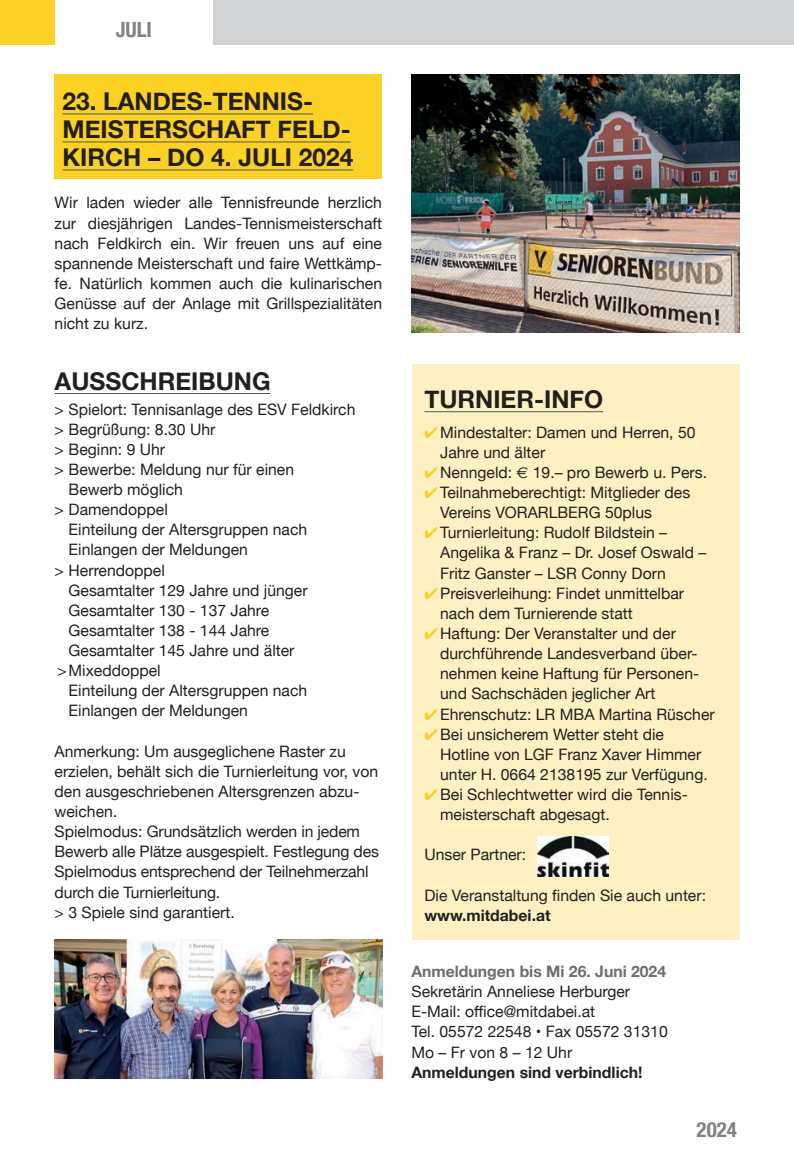
<style>
.page{position:relative;width:794px;height:1156px;background:#fff}
.page>*{position:absolute;margin:0;border:0;box-sizing:border-box;transform-origin:0 0}
.t1{font:700 24.5px/28px "Helvetica Neue";color:#231f20}
.t2{font:700 condensed 21px "Helvetica Neue";color:#808285}
.t3{font:15.75px/20.1px "Helvetica Neue";color:#231f20}
.t4{font:700 15.75px "Helvetica Neue";color:#231f20}
.t5{font:700 15.75px "Helvetica Neue";color:#6c6d70}
.s1{color:#fcd125}
.s2{font-family:"Euro Sans"}
</style>
<div class="page">
<div style="left:0;top:0;width:794px;height:45px;background:#d1d2d4"></div>
<div style="left:55px;top:0;width:158px;height:45px;background:#fff"></div>
<div style="left:0;top:0;width:55px;height:45px;background:#fcd125"></div>
<hr style="left:55px;top:393px;width:216px;height:1px;background:#57585a">
<div style="left:55px;top:74px;width:327px;height:105px;background:#fcd125"></div>
<img style="left:412px;top:74px;width:327px;height:258px">
<div style="left:412px;top:364px;width:327px;height:575px;background:#fdf0c2"></div>
<hr style="left:424px;top:411px;width:179px;height:1px;background:#57585a">
<hr style="left:62px;top:114px;width:251px;height:1px;background:#57585a">
<hr style="left:62px;top:142px;width:289px;height:1px;background:#57585a">
<hr style="left:62px;top:170px;width:291px;height:1px;background:#57585a">
<img style="left:55px;top:940px;width:327px;height:139px">
<img style="left:538px;top:837px;width:70px;height:39px">
<h2 class="t2" style="left:116px;top:12px;width:38px">JULI</h2>
<h1 class="t1" style="left:62px;top:88px;width:292px">23. LANDES-TENNIS-<br>MEISTERSCHAFT FELD-<br>KIRCH – DO 4. JULI 2024</h1>
<p class="t3" style="left:55px;top:194px;width:329px;text-align:justify">Wir laden wieder alle Tennisfreunde herzlich zur diesjährigen Landes-Tennismeisterschaft nach Feldkirch ein. Wir freuen uns auf eine spannende Meisterschaft und faire Wettkämp&shy;fe. Natürlich kommen auch die kulinarischen Genüsse auf der Anlage mit Grillspezialitäten nicht zu kurz.</p>
<h1 class="t1" style="left:55px;top:368px;width:217px">AUSSCHREIBUNG</h1>
<p class="t3" style="left:55px;top:400px;width:302px">&gt; Spielort: Tennisanlage des ESV Feldkirch</p>
<p class="t3" style="left:55px;top:420px;width:162px">&gt; Begrüßung: 8.30 Uhr</p>
<p class="t3" style="left:55px;top:440px;width:112px">&gt; Beginn: 9 Uhr</p>
<p class="t3" style="left:55px;top:460px;width:241px">&gt; Bewerbe: Meldung nur für einen</p>
<p class="t3" style="left:69px;top:480px;width:116px">Bewerb möglich</p>
<p class="t3" style="left:55px;top:500px;width:115px">&gt; Damendoppel</p>
<p class="t3" style="left:69px;top:520px;width:240px">Einteilung der Altersgruppen nach</p>
<p class="t3" style="left:69px;top:541px;width:181px">Einlangen der Meldungen</p>
<p class="t3" style="left:55px;top:561px;width:112px">&gt; Herrendoppel</p>
<p class="t3" style="left:69px;top:581px;width:240px">Gesamtalter 129 Jahre und jünger</p>
<p class="t3" style="left:69px;top:601px;width:202px">Gesamtalter 130 - 137 Jahre</p>
<p class="t3" style="left:69px;top:621px;width:202px">Gesamtalter 138 - 144 Jahre</p>
<p class="t3" style="left:69px;top:641px;width:227px">Gesamtalter 145 Jahre und älter</p>
<p class="t3" style="left:57px;top:661px;width:105px">&gt;Mixeddoppel</p>
<p class="t3" style="left:69px;top:681px;width:240px">Einteilung der Altersgruppen nach</p>
<p class="t3" style="left:69px;top:702px;width:181px">Einlangen der Meldungen</p>
<p class="t3" style="left:55px;top:742px;width:326px">Anmerkung: Um ausgeglichene Raster zu erzielen, behält sich die Turnierleitung vor, von den ausgeschriebenen Altersgrenzen abzu&shy;weichen.<br>Spielmodus: Grundsätzlich werden in jedem Bewerb alle Plätze ausgespielt. Festlegung des Spielmodus entsprechend der Teilnehmerzahl durch die Turnierleitung.<br>&gt; 3 Spiele sind garantiert.</p>
<h1 class="t1" style="left:424px;top:386px;width:180px">TURNIER-INFO</h1>
<p class="t3" style="left:440px;top:423px;width:257px;text-indent:-16px"><span class="s1">✔</span>Mindestalter: Damen und Herren, 50<br>Jahre und älter</p>
<p class="t3" style="left:424px;top:463px;width:284px"><span class="s1">✔</span>Nenngeld: <span class="s2">€</span> 19.– pro Bewerb u. Pers.</p>
<p class="t3" style="left:440px;top:483px;width:252px;text-indent:-16px"><span class="s1">✔</span>Teilnahmeberechtigt: Mitglieder des<br>Vereins VORARLBERG 50plus</p>
<p class="t3" style="left:440px;top:524px;width:268px;text-indent:-16px"><span class="s1">✔</span>Turnierleitung: Rudolf Bildstein –<br>Angelika &amp; Franz – Dr. Josef Oswald –<br>Fritz Ganster – LSR Conny Dorn</p>
<p class="t3" style="left:440px;top:584px;width:245px;text-indent:-16px"><span class="s1">✔</span>Preisverleihung: Findet unmittelbar nach dem Turnierende statt</p>
<p class="t3" style="left:440px;top:624px;width:261px;text-indent:-16px"><span class="s1">✔</span>Haftung: Der Veranstalter und der durchführende Landesverband über&shy;nehmen keine Haftung für Personen&shy;und Sachschäden jeglicher Art</p>
<p class="t3" style="left:424px;top:705px;width:292px"><span class="s1">✔</span>Ehrenschutz: LR MBA Martina Rüscher</p>
<p class="t3" style="left:440px;top:725px;width:269px;text-indent:-16px"><span class="s1">✔</span>Bei unsicherem Wetter steht die<br>Hotline von LGF Franz Xaver Himmer unter H. 0664 2138195 zur Verfügung.</p>
<p class="t3" style="left:440px;top:785px;width:249px;text-indent:-16px"><span class="s1">✔</span>Bei Schlechtwetter wird die Tennis&shy;meisterschaft abgesagt.</p>
<p class="t3" style="left:424px;top:846px;width:103px">Unser Partner:</p>
<p class="t3" style="left:424px;top:886px;width:283px">Die Veranstaltung finden Sie auch unter:</p>
<p class="t4" style="left:424px;top:903px;width:128px">www.mitdabei.at</p>
<p class="t5" style="left:411px;top:959px;width:256px">Anmeldungen bis Mi 26. Juni 2024</p>
<p class="t3" style="left:411px;top:982px;width:258px">Sekretärin Anneliese Herburger<br>E-Mail: office@mitdabei.at<br>Tel. 05572 22548 • Fax 05572 31310<br>Mo – Fr von 8 – 12 Uhr</p>
<p class="t4" style="left:411px;top:1060px;width:232px">Anmeldungen sind verbindlich!</p>
<h2 class="t2" style="left:696px;top:1112px;width:42px">2024</h2>
</div>
